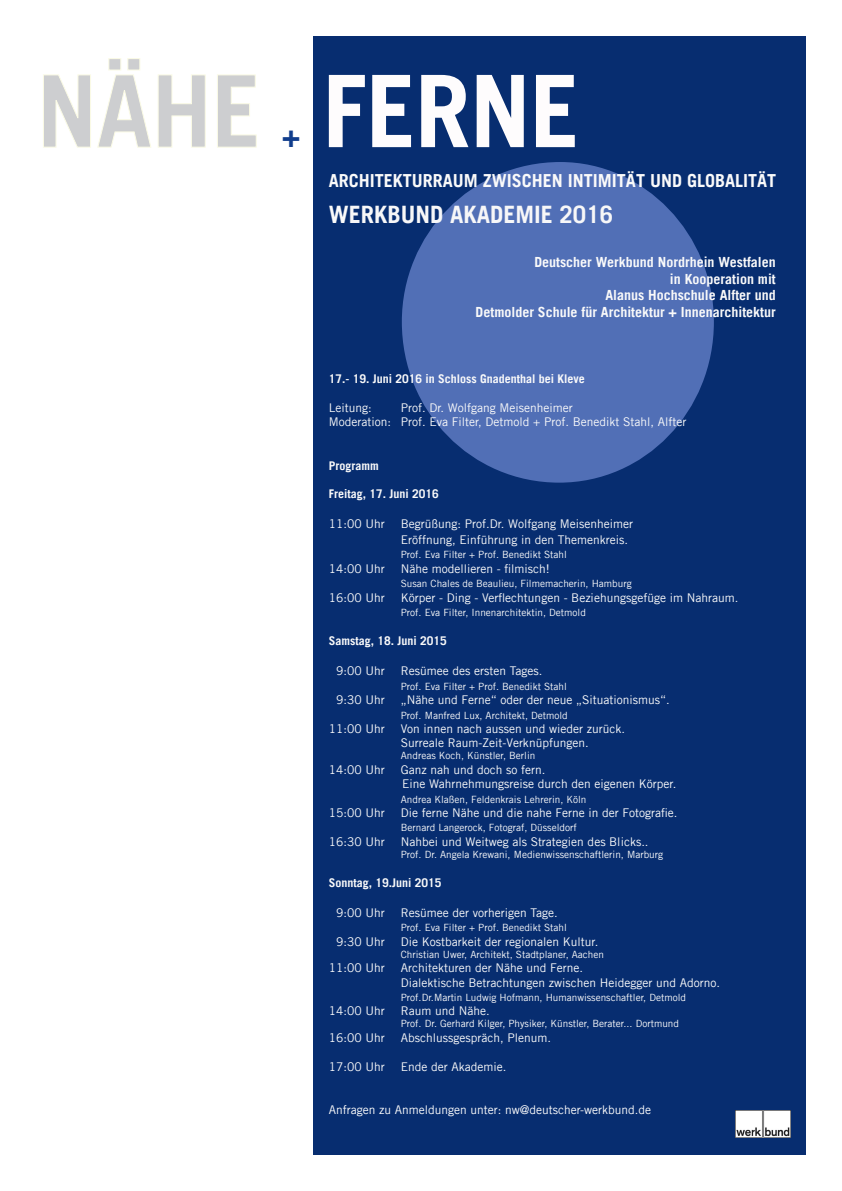
<style>
.page{position:relative;width:842px;height:1191px;background:#fff}
.page>*{position:absolute;margin:0;border:0;box-sizing:border-box;transform-origin:0 0}
.t1{font:1200px "Minion Pro";color:#516fb6}
.t2{font:700 100px "Trade Gothic LT";letter-spacing:-.01em;color:#fefcfd}
.t3{font:700 100px "Trade Gothic LT";color:#cdced0}
.t4{font:700 30px "Trade Gothic LT";color:#103d8c}
.t5{font:700 24px "Trade Gothic LT";color:#f7f7f8}
.t6{font:700 18px "Trade Gothic LT";color:#fafafa}
.t7{font:700 14px "Trade Gothic LT";color:#fafafa}
.t8{font:12px "Trade Gothic LT";color:#fafafa}
.t9{font:700 12px "Trade Gothic LT";color:#fafafa}
.t10{font:12px "Trade Gothic LT";color:#fcfcfc}
.t11{font:10px "Trade Gothic LT";color:#fafafa}
.s1{color:#fafafa}
</style>
<div class="page">
<div style="left:314px;top:36px;width:492px;height:1119px;background:#072d70"></div>
<img style="left:736px;top:1110px;width:54px;height:27px">
<svg style="left:43px;top:74px;width:48px;height:74px"></svg>
<svg style="left:97px;top:58px;width:54px;height:90px"></svg>
<svg style="left:158px;top:74px;width:48px;height:74px"></svg>
<svg style="left:217px;top:74px;width:40px;height:74px"></svg>
<p class="t3" style="left:36px;top:50px;width:226px">NÄHE</p>
<p class="t4" style="left:282px;top:118px;width:19px">+</p>
<p class="t2" style="left:323px;top:50px;width:259px">FERNE</p>
<p class="t1" style="left:324px;top:-604px;width:470px">•</p>
<p class="t6" style="left:329px;top:170px;width:449px">ARCHITEKTURRAUM ZWISCHEN INTIMITÄT UND GLOBALITÄT</p>
<p class="t5" style="left:329px;top:200px;width:286px"><span class="s1">W</span>ERKBUND AKADEMIE 2016</p>
<p class="t7" style="left:534px;top:253px;width:243px">Deutscher Werkbund Nordrhein Westfalen</p>
<p class="t7" style="left:670px;top:270px;width:107px">in Kooperation mit</p>
<p class="t7" style="left:605px;top:287px;width:172px">Alanus Hochschule Alfter und</p>
<p class="t7" style="left:476px;top:303px;width:302px">Detmolder Schule für Architektur + Innenarchitektur</p>
<p class="t9" style="left:329px;top:371px;width:258px">17.- 19. Juni 2016 in Schloss Gnadenthal bei Kleve</p>
<p class="t8" style="left:329px;top:400px;width:45px">Leitung:</p>
<p class="t8" style="left:401px;top:400px;width:173px">Prof. Dr. Wolfgang Meisenheimer</p>
<p class="t8" style="left:329px;top:415px;width:359px">Moderation: Prof. Eva Filter, Detmold + Prof. Benedikt Stahl, Alfter</p>
<p class="t9" style="left:329px;top:458px;width:51px">Programm</p>
<p class="t9" style="left:329px;top:486px;width:112px">Freitag, 17. Juni 2016</p>
<p class="t8" style="left:329px;top:516px;width:57px">11:00 Uhr</p>
<p class="t8" style="left:401px;top:516px;width:234px">Begrüßung: Prof.Dr. Wolfgang Meisenheimer</p>
<p class="t8" style="left:401px;top:532px;width:229px">Eröffnung, Einführung in den Themenkreis.</p>
<p class="t11" style="left:401px;top:549px;width:167px">Prof. Eva Filter + Prof. Benedikt Stahl</p>
<p class="t8" style="left:329px;top:561px;width:57px">14:00 Uhr</p>
<p class="t8" style="left:401px;top:561px;width:150px">Nähe modellieren - filmisch!</p>
<p class="t11" style="left:401px;top:577px;width:232px">Susan Chales de Beaulieu, Filmemacherin, Hamburg</p>
<p class="t8" style="left:329px;top:590px;width:57px">16:00 Uhr</p>
<p class="t8" style="left:401px;top:590px;width:339px">Körper - Ding - Verflechtungen - Beziehungsgefüge im Nahraum.</p>
<p class="t11" style="left:401px;top:606px;width:187px">Prof. Eva Filter, Innenarchitektin, Detmold</p>
<p class="t9" style="left:329px;top:633px;width:120px">Samstag, 18. Juni 2015</p>
<p class="t8" style="left:336px;top:664px;width:50px">9:00 Uhr</p>
<p class="t8" style="left:401px;top:664px;width:143px">Resümee des ersten Tages.</p>
<p class="t11" style="left:401px;top:680px;width:167px">Prof. Eva Filter + Prof. Benedikt Stahl</p>
<p class="t8" style="left:336px;top:692px;width:50px">9:30 Uhr</p>
<p class="t8" style="left:401px;top:692px;width:270px">„Nähe und Ferne“ oder der neue „Situationismus“.</p>
<p class="t11" style="left:401px;top:709px;width:168px">Prof. Manfred Lux, Architekt, Detmold</p>
<p class="t8" style="left:329px;top:721px;width:57px">11:00 Uhr</p>
<p class="t8" style="left:401px;top:721px;width:226px">Von innen nach aussen und wieder zurück.</p>
<p class="t8" style="left:401px;top:736px;width:189px">Surreale Raum-Zeit-Verknüpfungen.</p>
<p class="t11" style="left:401px;top:749px;width:136px">Andreas Koch, Künstler, Berlin</p>
<p class="t8" style="left:329px;top:762px;width:57px">14:00 Uhr</p>
<p class="t8" style="left:401px;top:762px;width:146px">Ganz nah und doch so fern.</p>
<p class="t8" style="left:402px;top:776px;width:276px">Eine Wahrnehmungsreise durch den eigenen Körper.</p>
<p class="t11" style="left:401px;top:793px;width:187px">Andrea Klaßen, Feldenkrais Lehrerin, Köln</p>
<p class="t8" style="left:329px;top:805px;width:57px">15:00 Uhr</p>
<p class="t8" style="left:401px;top:805px;width:278px">Die ferne Nähe und die nahe Ferne in der Fotografie.</p>
<p class="t11" style="left:401px;top:821px;width:177px">Bernard Langerock, Fotograf, Düsseldorf</p>
<p class="t8" style="left:329px;top:834px;width:57px">16:30 Uhr</p>
<p class="t8" style="left:401px;top:834px;width:249px">Nahbei und Weitweg als Strategien des Blicks..</p>
<p class="t11" style="left:401px;top:848px;width:264px">Prof. Dr. Angela Krewani, Medienwissenschaftlerin, Marburg</p>
<p class="t9" style="left:329px;top:875px;width:114px">Sonntag, 19.Juni 2015</p>
<p class="t8" style="left:336px;top:905px;width:50px">9:00 Uhr</p>
<p class="t8" style="left:401px;top:905px;width:158px">Resümee der vorherigen Tage.</p>
<p class="t11" style="left:401px;top:921px;width:167px">Prof. Eva Filter + Prof. Benedikt Stahl</p>
<p class="t8" style="left:336px;top:934px;width:50px">9:30 Uhr</p>
<p class="t8" style="left:401px;top:934px;width:199px">Die Kostbarkeit der regionalen Kultur.</p>
<p class="t11" style="left:401px;top:948px;width:205px">Christian Uwer, Architekt, Stadtplaner, Aachen</p>
<p class="t8" style="left:329px;top:960px;width:57px">11:00 Uhr</p>
<p class="t8" style="left:401px;top:960px;width:184px">Architekturen der Nähe und Ferne.</p>
<p class="t8" style="left:401px;top:975px;width:321px">Dialektische Betrachtungen zwischen Heidegger und Adorno.</p>
<p class="t11" style="left:401px;top:991px;width:287px">Prof.Dr.Martin Ludwig Hofmann, Humanwissenschaftler, Detmold</p>
<p class="t8" style="left:329px;top:1004px;width:57px">14:00 Uhr</p>
<p class="t8" style="left:401px;top:1004px;width:91px">Raum und Nähe.</p>
<p class="t11" style="left:401px;top:1017px;width:280px">Prof. Dr. Gerhard Kilger, Physiker, Künstler, Berater... Dortmund</p>
<p class="t8" style="left:329px;top:1030px;width:57px">16:00 Uhr</p>
<p class="t8" style="left:401px;top:1030px;width:152px">Abschlussgespräch, Plenum.</p>
<p class="t8" style="left:329px;top:1059px;width:57px">17:00 Uhr</p>
<p class="t8" style="left:401px;top:1059px;width:107px">Ende der Akademie.</p>
<p class="t10" style="left:329px;top:1102px;width:324px">Anfragen zu Anmeldungen unter: nw@deutscher-werkbund.de</p>
</div>
